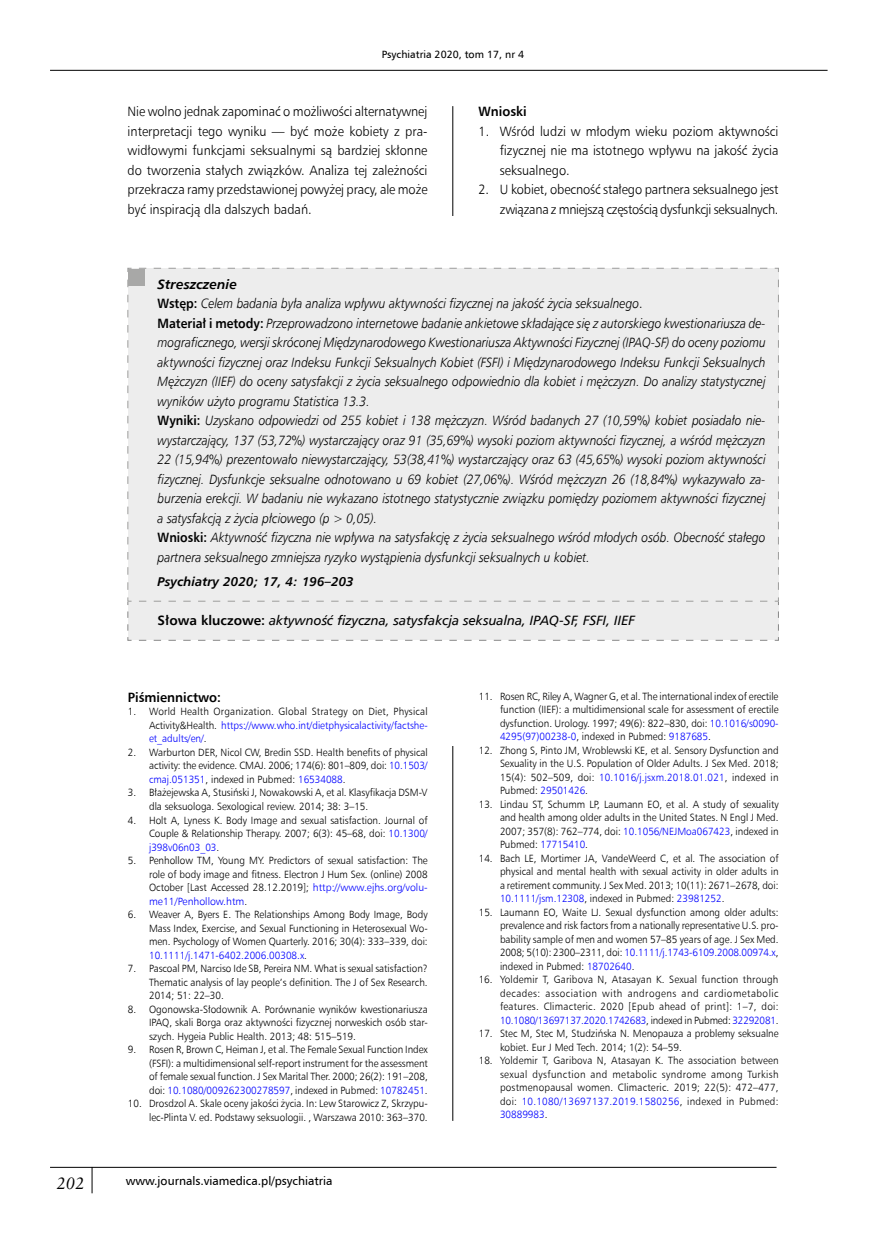
<style>
.page{position:relative;width:872px;height:1234px;background:#fff}
.page>*{position:absolute;margin:0;border:0;box-sizing:border-box;transform-origin:0 0}
.t1{font:italic 16.5px "Class Garmnd EU";color:#000}
.t2{font:italic 13.5px/19.5px "Humnst 777 Lt EU";color:#000;scale:.9 1}
.t3{font:13.5px/19.5px "Humnst 777 Lt EU";letter-spacing:-.01em;color:#000;text-align:justify;scale:.95 1}
.t4{font:italic 13.5px "Humnst 777 EU";color:#000}
.t5{font:700 13.5px "Humnst 777 EU";color:#000;scale:.95 1}
.t6{font:italic 700 13.5px "Humnst 777 EU";color:#000}
.t7{font:italic 700 12.75px "Humnst 777 EU";color:#000}
.t8{font:12px "Humnst 777 EU";color:#000}
.t9{font:10.5px/13.5px "Humnst 777 Lt EU";color:#000;text-align:justify;scale:.95 1}
.t10{font:10.5px "Humnst 777 EU";color:#000}
.s1{font-family:"Humnst 777 EU";font-weight:700;font-style:normal}
.s2{font-style:normal}
.s3{font-weight:700;font-style:normal}
.s4{color:#00f}
</style>
<div class="page">
<hr style="left:452px;top:106px;width:1px;height:1014px;background:#000">
<hr style="left:50px;top:70px;width:777px;height:1px;background:#000">
<svg style="left:92px;top:1167px;width:1px;height:25px"></svg>
<hr style="left:50px;top:1166px;width:726px;height:1px;background:#000">
<div style="left:446px;top:216px;width:17px;height:529px;background:#fff"></div>
<div style="left:127px;top:267px;width:652px;height:333px;background:#ededed"></div>
<div style="left:127px;top:600px;width:652px;height:41px;background:#ededed"></div>
<div style="left:128px;top:269px;width:17px;height:17px;background:#a8a8a7"></div>
<p class="t10" style="left:382px;top:48px;width:144px">Psychiatria 2020, tom 17, nr 4</p>
<p class="t3" style="left:128px;top:102px;width:317px">Nie wolno jednak zapominać o możliwości alternatywnej interpretacji tego wyniku — być może kobiety z pra&shy;widłowymi funkcjami seksualnymi są bardziej skłonne do tworzenia stałych związków. Analiza tej zależności przekracza ramy przedstawionej powyżej pracy, ale może być inspiracją dla dalszych badań.</p>
<p class="t5" style="left:478px;top:103px;width:52px">Wnioski</p>
<p class="t3" style="left:500px;top:121px;width:295px;text-indent:-21px">1. Wśród ludzi w młodym wieku poziom aktywności fizycznej nie ma istotnego wpływu na jakość życia seksualnego.</p>
<p class="t3" style="left:478px;top:180px;width:317px;text-align:right">2. U kobiet, obecność stałego partnera seksualnego jest związana z mniejszą częstością dysfunkcji seksualnych.</p>
<p class="t6" style="left:158px;top:275px;width:81px">Streszczenie</p>
<p class="t2" style="left:158px;top:293px;width:677px"><span class="s1">Wstęp:</span> Celem badania była analiza wpływu aktywności fizycznej na jakość życia seksualnego<span class="s2">.<br></span><span class="s1">Materiał i metody:</span> Przeprowadzono internetowe badanie ankietowe składające się z autorskiego kwestionariusza de&shy;mograficznego, wersji skróconej Międzynarodowego Kwestionariusza Aktywności Fizycznej (IPAQ-SF) do oceny poziomu aktywności fizycznej oraz Indeksu Funkcji Seksualnych Kobiet (FSFI) i Międzynarodowego Indeksu Funkcji Seksualnych Mężczyzn (IIEF) do oceny satysfakcji z życia seksualnego odpowiednio dla kobiet i mężczyzn. Do analizy statystycznej wyników użyto programu Statistica 13.3.<br><span class="s1">Wyniki:</span> Uzyskano odpowiedzi od 255 kobiet i 138 mężczyzn. Wśród badanych 27 (10,59%) kobiet posiadało nie&shy;wystarczający, 137 (53,72%) wystarczający oraz 91 (35,69%) wysoki poziom aktywności fizycznej, a wśród mężczyzn 22 (15,94%) prezentowało niewystarczający, 53(38,41%) wystarczający oraz 63 (45,65%) wysoki poziom aktywności fizycznej. Dysfunkcje seksualne odnotowano u 69 kobiet (27,06%). Wśród mężczyzn 26 (18,84%) wykazywało za&shy;burzenia erekcji. W badaniu nie wykazano istotnego statystycznie związku pomiędzy poziomem aktywności fizycznej a satysfakcją z życia płciowego (p &gt; 0,05).<br><span class="s1">Wnioski:</span> Aktywność fizyczna nie wpływa na satysfakcję z życia seksualnego wśród młodych osób. Obecność stałego partnera seksualnego zmniejsza ryzyko wystąpienia dysfunkcji seksualnych u kobiet.</p>
<p class="t7" style="left:158px;top:573px;width:198px">Psychiatry 2020; 17, 4: 196–203</p>
<p class="t4" style="left:158px;top:611px;width:479px"><span class="s3">Słowa kluczowe:</span> aktywność fizyczna, satysfakcja seksualna, IPAQ-SF, FSFI, IIEF</p>
<p class="t5" style="left:128px;top:688px;width:100px">Piśmiennictwo:</p>
<p class="t9" style="left:149px;top:704px;width:295px;text-indent:-21px">1. World Health Organization. Global Strategy on Diet, Physical Activity&amp;Health. <span class="s4">https://www.who.int/dietphysicalactivity/factshe&shy;et_adults/en/</span>.</p>
<p class="t9" style="left:149px;top:745px;width:295px;text-indent:-21px">2. Warburton DER, Nicol CW, Bredin SSD. Health benefits of physical activity: the evidence. CMAJ. 2006; 174(6): 801–809, doi: <span class="s4">10.1503/ cmaj.051351</span>, indexed in Pubmed: <span class="s4">16534088</span>.</p>
<p class="t9" style="left:149px;top:785px;width:295px;text-indent:-21px">3. Błażejewska A, Stusiński J, Nowakowski A, et al. Klasyfikacja DSM-V dla seksuologa. Sexological review. 2014; 38: 3–15.</p>
<p class="t9" style="left:149px;top:812px;width:295px;text-indent:-21px">4. Holt A, Lyness K. Body Image and sexual satisfaction. Journal of Couple &amp; Relationship Therapy. 2007; 6(3): 45–68, doi: <span class="s4">10.1300/ j398v06n03_03</span>.</p>
<p class="t9" style="left:149px;top:853px;width:295px;text-indent:-21px">5. Penhollow TM, Young MY. Predictors of sexual satisfaction: The role of body image and fitness. Electron J Hum Sex. (online) 2008<br>October [Last Accessed 28.12.2019]; <span class="s4">http://www.ejhs.org/volu&shy;me11/Penhollow.htm</span>.</p>
<p class="t9" style="left:149px;top:907px;width:295px;text-indent:-21px">6. Weaver A, Byers E. The Relationships Among Body Image, Body Mass Index, Exercise, and Sexual Functioning in Heterosexual Wo&shy;men. Psychology of Women Quarterly. 2016; 30(4): 333–339, doi:<br><span class="s4">10.1111/j.1471-6402.2006.00308.x</span>.</p>
<p class="t9" style="left:149px;top:961px;width:295px;text-indent:-21px">7. Pascoal PM, Narciso Ide SB, Pereira NM. What is sexual satisfaction?<br>Thematic analysis of lay people’s definition. The J of Sex Research.<br>2014; 51: 22–30.</p>
<p class="t9" style="left:149px;top:1001px;width:295px;text-indent:-21px">8. Ogonowska-Słodownik A. Porównanie wyników kwestionariusza IPAQ, skali Borga oraz aktywności fizycznej norweskich osób star&shy;szych. Hygeia Public Health. 2013; 48: 515–519.</p>
<p class="t9" style="left:149px;top:1042px;width:295px;text-indent:-21px">9. Rosen R, Brown C, Heiman J, et al. The Female Sexual Function Index (FSFI): a multidimensional self-report instrument for the assessment of female sexual function. J Sex Marital Ther. 2000; 26(2): 191–208, doi: <span class="s4">10.1080/009262300278597</span>, indexed in Pubmed: <span class="s4">10782451</span>.</p>
<p class="t9" style="left:128px;top:1096px;width:317px;text-align:right">10. Drosdzol A. Skale oceny jakości życia. In: Lew Starowicz Z, Skrzypu&shy;lec-Plinta V. ed. Podstawy seksuologii. , Warszawa 2010: 363–370.</p>
<h1 class="t1" style="left:57px;top:1172px;width:29px">202</h1>
<p class="t8" style="left:126px;top:1173px;width:208px">www.journals.viamedica.pl/psychiatria</p>
<p class="t9" style="left:500px;top:689px;width:295px;text-indent:-21px">11. Rosen RC, Riley A, Wagner G, et al. The international index of erectile function (IIEF): a multidimensional scale for assessment of erectile dysfunction. Urology. 1997; 49(6): 822–830, doi: <span class="s4">10.1016/s0090- 4295(97)00238-0</span>, indexed in Pubmed: <span class="s4">9187685</span>.</p>
<p class="t9" style="left:500px;top:743px;width:295px;text-indent:-21px">12. Zhong S, Pinto JM, Wroblewski KE, et al. Sensory Dysfunction and Sexuality in the U.S. Population of Older Adults. J Sex Med. 2018; 15(4): 502–509, doi: <span class="s4">10.1016/j.jsxm.2018.01.021</span>, indexed in Pubmed: <span class="s4">29501426</span>.</p>
<p class="t9" style="left:500px;top:797px;width:295px;text-indent:-21px">13. Lindau ST, Schumm LP, Laumann EO, et al. A study of sexuality and health among older adults in the United States. N Engl J Med.<br>2007; 357(8): 762–774, doi: <span class="s4">10.1056/NEJMoa067423</span>, indexed in Pubmed: <span class="s4">17715410</span>.</p>
<p class="t9" style="left:500px;top:851px;width:295px;text-indent:-21px">14. Bach LE, Mortimer JA, VandeWeerd C, et al. The association of physical and mental health with sexual activity in older adults in a retirement community. J Sex Med. 2013; 10(11): 2671–2678, doi:<br><span class="s4">10.1111/jsm.12308</span>, indexed in Pubmed: <span class="s4">23981252</span>.</p>
<p class="t9" style="left:500px;top:905px;width:295px;text-indent:-21px">15. Laumann EO, Waite LJ. Sexual dysfunction among older adults: prevalence and risk factors from a nationally representative U.S. pro&shy;bability sample of men and women 57–85 years of age. J Sex Med.<br>2008; 5(10): 2300–2311, doi: <span class="s4">10.1111/j.1743-6109.2008.00974.x</span>, indexed in Pubmed: <span class="s4">18702640</span>.</p>
<p class="t9" style="left:500px;top:972px;width:295px;text-indent:-21px">16. Yoldemir T, Garibova N, Atasayan K. Sexual function through decades: association with androgens and cardiometabolic features. Climacteric. 2020 [Epub ahead of print]: 1–7, doi:<br><span class="s4">10.1080/13697137.2020.1742683</span>, indexed in Pubmed: <span class="s4">32292081</span>.</p>
<p class="t9" style="left:500px;top:1026px;width:295px;text-indent:-21px">17. Stec M, Stec M, Studzińska N. Menopauza a problemy seksualne kobiet. Eur J Med Tech. 2014; 1(2): 54–59.</p>
<p class="t9" style="left:500px;top:1053px;width:295px;text-indent:-21px">18. Yoldemir T, Garibova N, Atasayan K. The association between sexual dysfunction and metabolic syndrome among Turkish postmenopausal women. Climacteric. 2019; 22(5): 472–477, doi: <span class="s4">10.1080/13697137.2019.1580256</span>, indexed in Pubmed:<br><span class="s4">30889983</span>.</p>
</div>
